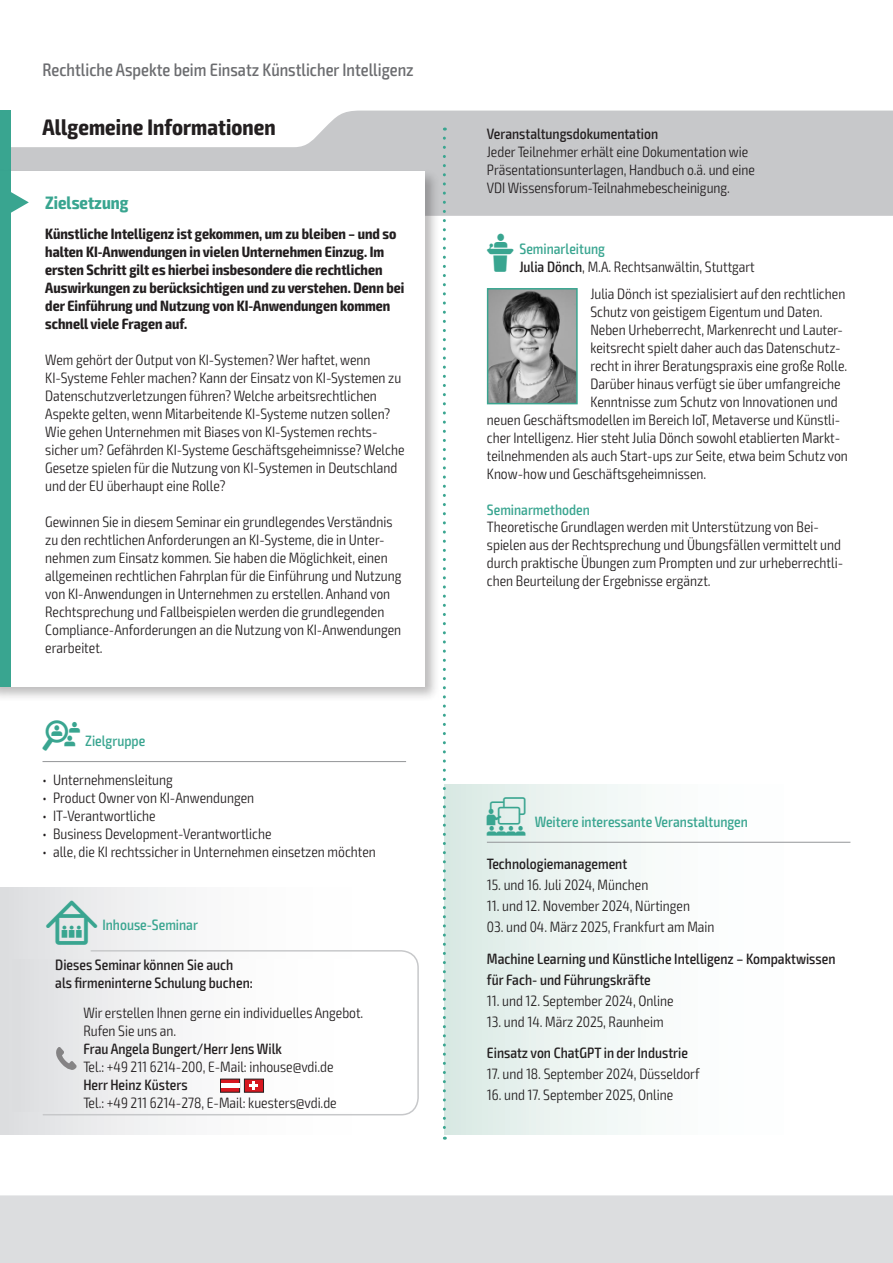
<style>
.page{position:relative;width:893px;height:1263px;background:#fff}
.page>*{position:absolute;margin:0;border:0;box-sizing:border-box;transform-origin:0 0}
.t1{font:700 condensed 22.5px "Exo 2";letter-spacing:.005em;color:#231f20}
.t2{font:500 condensed 18px "Exo 2";color:#6c6d70}
.t3{font:700 condensed 18px "Exo 2";color:#39a590}
.t4{font:300 condensed 15px/18px "Exo 2";color:#231f20}
.t5{font:700 condensed 15px/18px "Exo 2";color:#231f20}
.t6{font:500 condensed 15px/21px "Exo 2";color:#231f20}
.t7{font:500 condensed 15px "Exo 2";color:#39a590}
.s1{font-family:"VDI Iconset S4 A Regular";font-weight:400;font-stretch:normal;color:#39a590}
.s2{font-weight:500;color:#39a590}
.s3{font-weight:500}
.s4{font-family:"VDI Iconset S4 A Regular";font-weight:400;font-stretch:normal}
.s5{font-family:"VDI Iconset S4 A Regular";font-weight:400;font-stretch:normal;font-size:15.45px}
.s6{font-family:"VDI Iconset S4 A Regular";font-weight:400;font-stretch:normal;font-size:19.5px}
</style>
<div class="page">
<div style="left:0;top:1195px;width:893px;height:68px;background:#dcdddf"></div>
<svg style="left:11px;top:111px;width:881px;height:105px;fill:#c7c8ca"></svg>
<hr style="left:892px;top:111px;width:1px;height:105px;background:#39a590">
<div style="left:0;top:111px;width:11px;height:63px;background:#39a590"></div>
<div style="left:0;top:168px;width:440px;height:534px;background:#231f20;opacity:.3"></div>
<div style="left:0;top:171px;width:424px;height:516px;background:#fff"></div>
<div style="left:0;top:171px;width:11px;height:516px;background:#39a590"></div>
<svg style="left:11px;top:192px;width:18px;height:21px"></svg>
<hr style="left:43px;top:761px;width:363px;height:1px;background:#939598">
<div style="left:444px;top:785px;width:406px;height:349px;background:linear-gradient(to right,#dfece8,#fff)"></div>
<hr style="left:487px;top:842px;width:363px;height:1px;background:#939598">
<img style="left:490px;top:291px;width:85px;height:110px">
<div style="left:487px;top:288px;width:91px;height:116px;border:2px solid #39a590"></div>
<div style="left:0;top:887px;width:419px;height:247px;background:linear-gradient(to right,#e2e3e5,#fff)"></div>
<svg style="left:42px;top:949px;width:377px;height:167px"></svg>
<div style="left:13px;top:959px;width:382px;height:152px;background:linear-gradient(to right,#e3e3e5,#fff)"></div>
<svg style="left:220px;top:1079px;width:44px;height:13px"></svg>
<div style="left:221px;top:1083px;width:18px;height:5px;background:#fff"></div>
<svg style="left:56px;top:1047px;width:21px;height:23px"></svg>
<svg style="left:443px;top:138px;width:3px;height:1002px"></svg>
<p class="t2" style="left:43px;top:59px;width:373px">Rechtliche Aspekte beim Einsatz Künstlicher Intelligenz</p>
<h1 class="t1" style="left:43px;top:113px;width:235px">Allgemeine Informationen</h1>
<p class="t6" style="left:487px;top:124px;width:173px">Veranstaltungsdokumentation</p>
<p class="t4" style="left:487px;top:143px;width:270px">Jeder Teilnehmer erhält eine Dokumentation wie<br>Präsentationsunterlagen, Handbuch o.ä. und eine<br>VDI Wissensforum-Teilnahmebescheinigung.</p>
<p class="t5" style="left:45px;top:225px;width:361px">Künstliche Intelligenz ist gekommen, um zu bleiben – und so halten KI-Anwendungen in vielen Unternehmen Einzug. Im ersten Schritt gilt es hierbei insbesondere die rechtlichen Auswirkungen zu berücksichtigen und zu verstehen. Denn bei der Einführung und Nutzung von KI-Anwendungen kommen schnell viele Fragen auf.</p>
<p class="t4" style="left:45px;top:351px;width:361px">Wem gehört der Output von KI-Systemen? Wer haftet, wenn KI-Systeme Fehler machen? Kann der Einsatz von KI-Systemen zu Datenschutzverletzungen führen? Welche arbeitsrechtlichen Aspekte gelten, wenn Mitarbeitende KI-Systeme nutzen sollen?<br>Wie gehen Unternehmen mit Biases von KI-Systemen rechts&shy;sicher um? Gefährden KI-Systeme Geschäftsgeheimnisse? Welche Gesetze spielen für die Nutzung von KI-Systemen in Deutschland und der EU überhaupt eine Rolle?</p>
<p class="t4" style="left:45px;top:513px;width:358px">Gewinnen Sie in diesem Seminar ein grundlegendes Verständnis zu den rechtlichen Anforderungen an KI-Systeme, die in Unter&shy;nehmen zum Einsatz kommen. Sie haben die Möglichkeit, einen allgemeinen rechtlichen Fahrplan für die Einführung und Nutzung von KI-Anwendungen in Unternehmen zu erstellen. Anhand von Rechtsprechung und Fallbeispielen werden die grundlegenden Compliance-Anforderungen an die Nutzung von KI-Anwendungen erarbeitet.</p>
<p class="t3" style="left:45px;top:192px;width:85px">Zielsetzung</p>
<p class="t4" style="left:519px;top:240px;width:237px;text-indent:-33px"><span class="s1">L</span> <span class="s2">Seminarleitung<br></span><span class="s3">Julia Dönch</span>, M.A. Rechtsanwältin, Stuttgart</p>
<p class="t4" style="left:590px;top:285px;width:256px">Julia Dönch ist spezialisiert auf den rechtlichen</p>
<p class="t4" style="left:590px;top:303px;width:234px">Schutz von geistigem Eigentum und Daten.</p>
<p class="t4" style="left:590px;top:321px;width:254px">Neben Urheberrecht, Markenrecht und Lauter-</p>
<p class="t4" style="left:590px;top:339px;width:252px">keitsrecht spielt daher auch das Datenschutz-</p>
<p class="t4" style="left:590px;top:357px;width:258px">recht in ihrer Beratungspraxis eine große Rolle.</p>
<p class="t4" style="left:590px;top:375px;width:252px">Darüber hinaus verfügt sie über umfangreiche</p>
<p class="t4" style="left:590px;top:393px;width:249px">Kenntnisse zum Schutz von Innovationen und</p>
<p class="t4" style="left:487px;top:411px;width:355px">neuen Geschäftsmodellen im Bereich IoT, Metaverse und Künstli-</p>
<p class="t4" style="left:487px;top:429px;width:355px">cher Intelligenz. Hier steht Julia Dönch sowohl etablierten Markt-</p>
<p class="t4" style="left:487px;top:447px;width:363px">teilnehmenden als auch Start-ups zur Seite, etwa beim Schutz von</p>
<p class="t4" style="left:487px;top:465px;width:221px">Know-how und Geschäftsgeheimnissen.</p>
<p class="t7" style="left:487px;top:500px;width:104px">Seminarmethoden</p>
<p class="t4" style="left:487px;top:518px;width:358px">Theoretische Grundlagen werden mit Unterstützung von Bei&shy;spielen aus der Rechtsprechung und Übungsfällen vermittelt und durch praktische Übungen zum Prompten und zur urheberrechtli&shy;chen Beurteilung der Ergebnisse ergänzt.</p>
<p class="t7" style="left:43px;top:732px;width:104px"><span class="s4">Z</span> Zielgruppe</p>
<p class="t4" style="left:43px;top:771px;width:132px">• Unternehmensleitung</p>
<p class="t4" style="left:43px;top:789px;width:213px">• Product Owner von KI-Anwendungen</p>
<p class="t4" style="left:43px;top:807px;width:115px">• IT-Verantwortliche</p>
<p class="t4" style="left:43px;top:825px;width:231px">• Business Development-Verantwortliche</p>
<p class="t4" style="left:43px;top:843px;width:335px">• alle, die KI rechtssicher in Unternehmen einsetzen möchten</p>
<p class="t7" style="left:46px;top:916px;width:153px"><span class="s5">I</span> Inhouse-Seminar</p>
<p class="t6" style="left:55px;top:955px;width:199px;line-height:18px">Dieses Seminar können Sie auch als firmeninterne Schulung buchen:</p>
<p class="t4" style="left:83px;top:1004px;width:282px">Wir erstellen Ihnen gerne ein individuelles Angebot.<br>Rufen Sie uns an.</p>
<p class="t6" style="left:83px;top:1039px;width:200px">Frau Angela Bungert/Herr Jens Wilk</p>
<p class="t4" style="left:83px;top:1058px;width:252px">Tel.: +49 211 6214-200, E-Mail: inhouse@vdi.de</p>
<p class="t6" style="left:83px;top:1075px;width:106px">Herr Heinz Küsters</p>
<p class="t4" style="left:83px;top:1094px;width:255px">Tel.: +49 211 6214-278, E-Mail: kuesters@vdi.de</p>
<p class="t7" style="left:487px;top:813px;width:263px"><span class="s6">W</span> Weitere interessante Veranstaltungen</p>
<p class="t6" style="left:487px;top:854px;width:142px">Technologiemanagement</p>
<p class="t4" style="left:487px;top:876px;width:163px">15. und 16. Juli 2024, München</p>
<p class="t4" style="left:487px;top:897px;width:205px">11. und 12. November 2024, Nürtingen</p>
<p class="t4" style="left:487px;top:918px;width:229px">03. und 04. März 2025, Frankfurt am Main</p>
<p class="t6" style="left:487px;top:948px;width:350px">Machine Learning und Künstliche Intelligenz – Kompaktwissen für Fach- und Führungskräfte</p>
<p class="t4" style="left:487px;top:992px;width:188px">11. und 12. September 2024, Online</p>
<p class="t4" style="left:487px;top:1013px;width:178px">13. und 14. März 2025, Raunheim</p>
<p class="t6" style="left:487px;top:1043px;width:203px">Einsatz von ChatGPT in der Industrie</p>
<p class="t4" style="left:487px;top:1065px;width:214px">17. und 18. September 2024, Düsseldorf</p>
<p class="t4" style="left:487px;top:1086px;width:188px">16. und 17. September 2025, Online</p>
</div>
